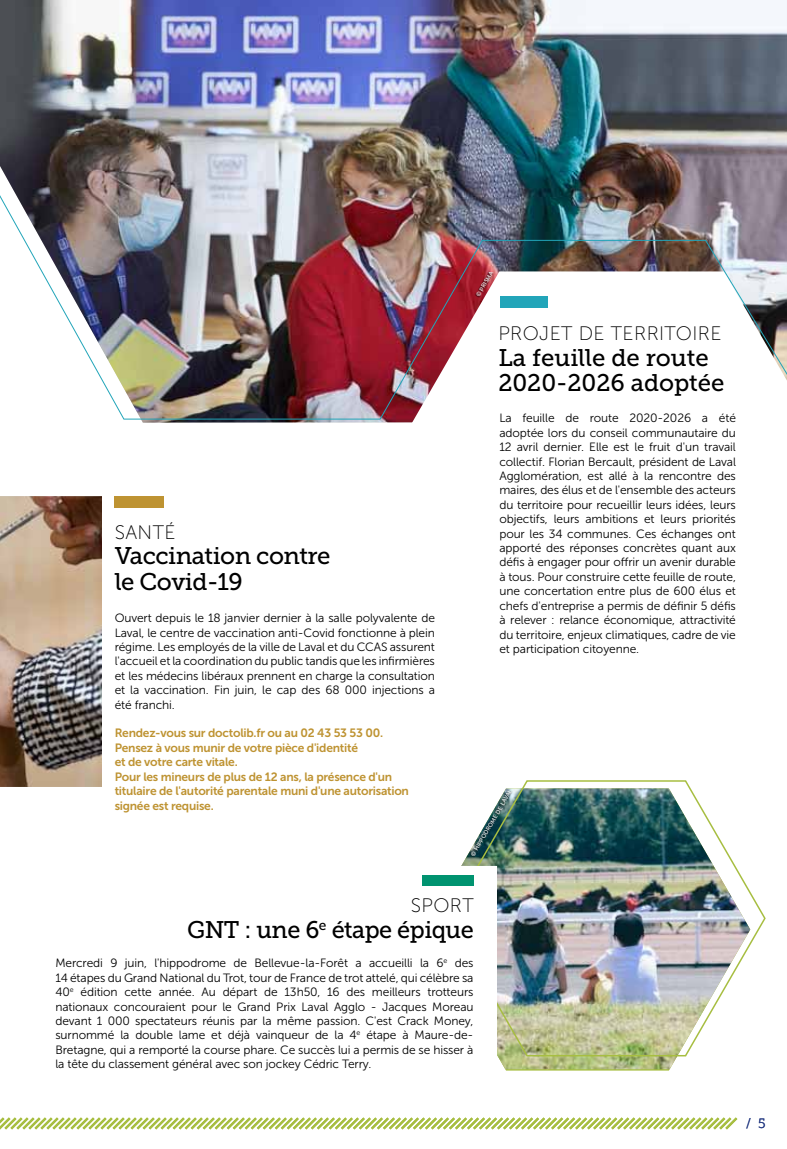
<style>
.page{position:relative;width:787px;height:1149px;background:#fff}
.page>*{position:absolute;margin:0;border:0;box-sizing:border-box;transform-origin:0 0}
.t1{font:24px/25.5px "Museo Slab 500";letter-spacing:-.02em;color:#000}
.t2{font:24px/25.5px "Museo Slab 500";color:#000}
.t3{font:19.5px "Museo Sans 100";letter-spacing:.02em;color:#000}
.t4{font:13.5px "Museo Slab 300";color:#273c83}
.t5{font:12px/14.4px "Museo Sans 300";letter-spacing:-.01em;color:#000;text-align:justify}
.t6{font:12px/14.4px "Museo Sans 700";letter-spacing:-.02em;color:#be9332}
.t7{font:6px "Museo Sans 500";color:#fff}
</style>
<div class="page">
<img style="left:0;top:496px;width:102px;height:290px">
<div style="left:115px;top:496px;width:49px;height:11px;background:#be9332"></div>
<img style="left:0;top:0;width:787px;height:423px">
<svg style="left:474px;top:269px;width:21px;height:29px"></svg>
<svg style="left:0;top:1117px;width:738px;height:13px"></svg>
<img style="left:497px;top:1056px;width:190px;height:12px">
<img style="left:461px;top:780px;width:305px;height:276px">
<div style="left:0;top:866px;width:497px;height:204px;background:#fff"></div>
<div style="left:422px;top:874px;width:51px;height:11px;background:#009370"></div>
<img style="left:469px;top:787px;width:45px;height:71px">
<h2 class="t3" style="left:115px;top:521px;width:62px">SANTÉ</h2>
<h1 class="t1" style="left:115px;top:543px;width:217px">Vaccination contre le Covid-19</h1>
<p class="t5" style="left:115px;top:610px;width:322px">Ouvert depuis le 18 janvier dernier à la salle polyvalente de Laval, le centre de vaccination anti-Covid fonctionne à plein régime. Les employés de la ville de Laval et du CCAS assurent l'accueil et la coordination du public tandis que les infirmières et les médecins libéraux prennent en charge la consultation et la vaccination. Fin juin, le cap des 68 000 injections a été franchi.</p>
<p class="t6" style="left:115px;top:725px;width:296px">Rendez-vous sur doctolib.fr ou au 02 43 53 53 00.<br>Pensez à vous munir de votre pièce d'identité<br>et de votre carte vitale.<br>Pour les mineurs de plus de 12 ans, la présence d'un titulaire de l'autorité parentale muni d'une autorisation signée est requise.</p>
<p class="t7" style="left:475px;top:294px;width:29px;rotate:-60deg">© Prisma</p>
<h2 class="t3" style="left:498px;top:323px;width:225px">PROJET DE TERRITOIRE</h2>
<h1 class="t2" style="left:498px;top:345px;width:228px">La feuille de route<br>2020-2026 adoptée</h1>
<p class="t5" style="left:499px;top:411px;width:238px">La feuille de route 2020-2026 a été adoptée lors du conseil communautaire du 12 avril dernier. Elle est le fruit d'un travail collectif. Florian Bercault, président de Laval Agglomération, est allé à la rencontre des maires, des élus et de l'ensemble des acteurs du territoire pour recueillir leurs idées, leurs objectifs, leurs ambitions et leurs priorités pour les 34 communes. Ces échanges ont apporté des réponses concrètes quant aux défis à engager pour offrir un avenir durable à tous. Pour construire cette feuille de route, une concertation entre plus de 600 élus et chefs d'entreprise a permis de définir 5 défis à relever : relance économique, attractivité du territoire, enjeux climatiques, cadre de vie et participation citoyenne.</p>
<p class="t7" style="left:484px;top:828px;width:44px;rotate:-60deg">ro me de Laval</p>
<p class="t7" style="left:469px;top:854px;width:18px;rotate:-60deg">© Hippod</p>
<h2 class="t3" style="left:411px;top:894px;width:64px">SPORT</h2>
<h1 class="t1" style="left:187px;top:916px;width:288px">GNT : une 6<sup>e</sup> étape épique</h1>
<p class="t5" style="left:55px;top:955px;width:419px">Mercredi 9 juin, l'hippodrome de Bellevue-la-Forêt a accueilli la 6<sup>e</sup> des 14 étapes du Grand N ational du Trot, tour de France de trot attelé, qui célèbre sa 40<sup>e</sup> édition cette année. Au départ de 13 h50, 16 des meilleurs trotteurs nationaux concouraient pour le Grand Prix Laval Agglo - Jacques Moreau devant 1 000 spectateurs réunis par la même passion. C'est Crack Money, surnommé la double lame et déjà vainqueur de la 4<sup>e</sup> étape à Maure-de-Bretagne, qui a remporté la course phare. Ce succès lui a permis de se hisser à la tête du classement général avec son jockey Cédric Terry.</p>
<p class="t4" style="left:746px;top:1115px;width:21px">/ 5</p>
</div>
